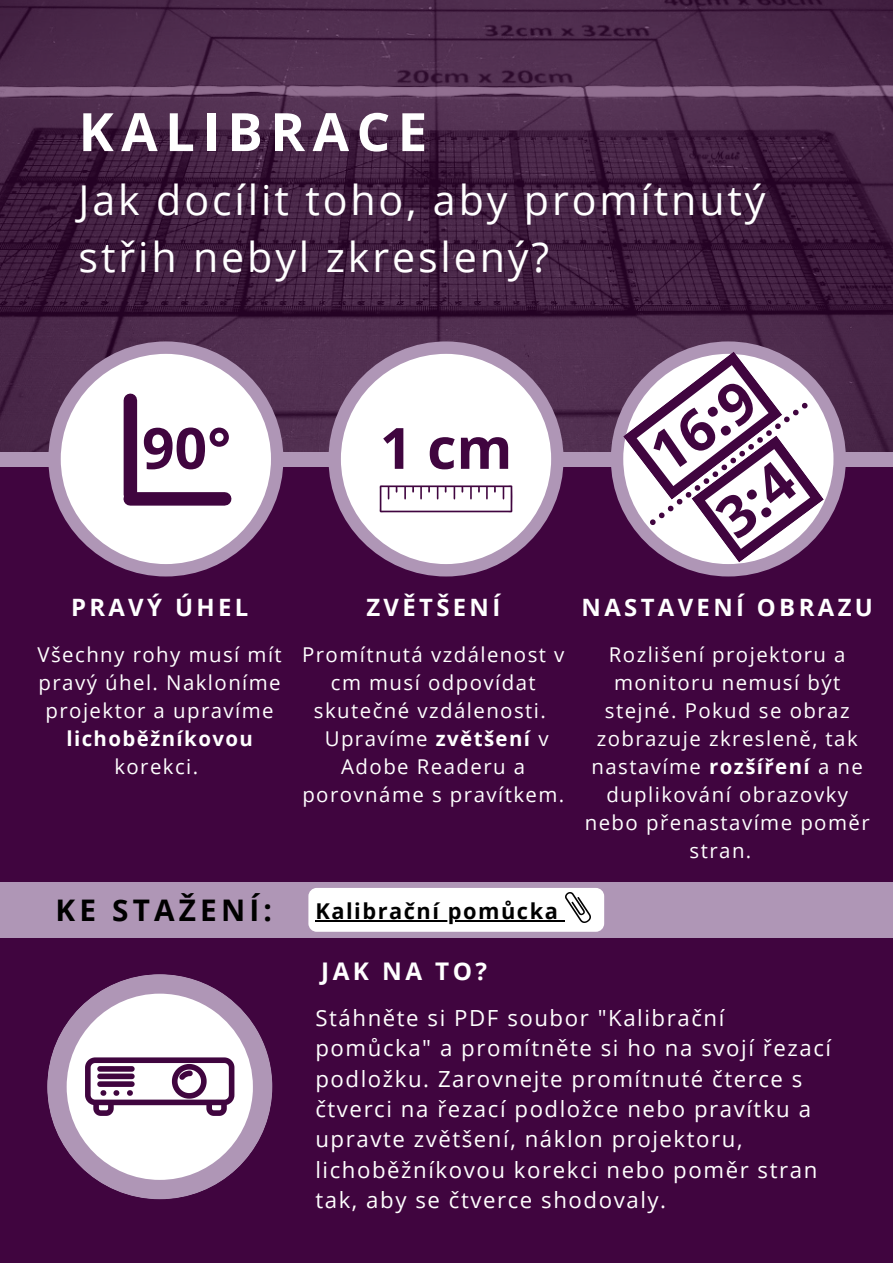
<style>
.page{position:relative;width:893px;height:1264px;background:#fff}
.page>*{position:absolute;margin:0;border:0;box-sizing:border-box;transform-origin:0 0}
.t1{font:700 57px "Open Sans";color:#40053f}
.t2{font:700 52.95px "Open Sans";letter-spacing:.14em;color:#fff}
.t3{font:41.1px/57.3px "Open Sans";letter-spacing:.07em;color:#fff}
.t4{font:700 29.7px "Open Sans";letter-spacing:.14em;color:#000}
.t5{font:700 24.3px "Open Sans";letter-spacing:.14em;color:#fff}
.t6{font:700 23.85px "Open Sans";letter-spacing:.14em;color:#fff}
.t7{font:22.2px/30.3px "Open Sans";letter-spacing:.07em;color:#fff}
.t8{font:700 21.75px "Open Sans";letter-spacing:.07em;color:#000}
.t9{font:20.4px/28px "Open Sans";letter-spacing:.07em;color:#fff;text-align:center}
.t10{font:700 20.4px "Open Sans";letter-spacing:.07em;color:#fff}
.s1{font-weight:700}
</style>
<div class="page">
<div style="left:0;top:0;width:892px;height:1262px;background:#40053f"></div>
<img style="left:0;top:0;width:892px;height:452px">
<div style="left:0;top:452px;width:892px;height:14px;background:#af96b6"></div>
<svg style="left:49px;top:342px;width:234px;height:234px;background:#c7b9c8"></svg>
<svg style="left:329px;top:342px;width:234px;height:234px;background:#c8b9c9"></svg>
<svg style="left:611px;top:342px;width:234px;height:234px"></svg>
<div style="left:0;top:882px;width:892px;height:55px;background:#af96b6"></div>
<svg style="left:47px;top:974px;width:225px;height:225px"></svg>
<svg style="left:66px;top:992px;width:187px;height:188px;background:#d3c6d4"></svg>
<div style="left:124px;top:400px;width:13px;height:95px;background:#40053f"></div>
<div style="left:130px;top:492px;width:95px;height:13px;background:#40053f"></div>
<svg style="left:379px;top:485px;width:133px;height:27px;background:#daceda"></svg>
<div style="left:308px;top:887px;width:296px;height:44px;background:#fff;border-radius:8px"></div>
<img style="left:566px;top:892px;width:24px;height:30px">
<hr style="left:315px;top:920px;width:244px;height:1px;background:#000">
<svg style="left:623px;top:351px;width:200px;height:211px"></svg>
<h2 class="t2" style="left:79px;top:94px;width:350px">KALIBRACE</h2>
<h3 class="t3" style="left:79px;top:170px;width:688px">Jak docílit toho, aby promítnutý střih nebyl zkreslený?</h3>
<h1 class="t1" style="left:142px;top:408px;width:91px">90°</h1>
<h1 class="t1" style="left:380px;top:408px;width:134px">1 cm</h1>
<h1 class="t1" style="left:633px;top:426px;width:115px;rotate:-35deg">16:9</h1>
<p class="t6" style="left:71px;top:591px;width:179px">PRAVÝ ÚHEL</p>
<p class="t9" style="left:38px;top:639px;width:246px">Všechny rohy musí mít pravý úhel. Nakloníme projektor a upravíme</p>
<p class="t10" style="left:66px;top:724px;width:188px">lichoběžníkovou</p>
<p class="t9" style="left:114px;top:752px;width:85px">korekci.</p>
<p class="t6" style="left:366px;top:591px;width:135px">ZVĚTŠENÍ</p>
<p class="t9" style="left:302px;top:639px;width:264px">Promítnutá vzdálenost v cm musí odpovídat skutečné vzdálenosti.<br>Upravíme <span class="s1">zvětšení</span> v<br>Adobe Readeru a porovnáme s pravítkem.</p>
<p class="t6" style="left:581px;top:591px;width:293px">NASTAVENÍ OBRAZU</p>
<p class="t9" style="left:609px;top:639px;width:238px">Rozlišení projektoru a</p>
<p class="t9" style="left:614px;top:667px;width:228px">monitoru nemusí být</p>
<p class="t9" style="left:605px;top:696px;width:246px">stejné. Pokud se obraz</p>
<p class="t9" style="left:596px;top:724px;width:262px">zobrazuje zkresleně, tak</p>
<p class="t9" style="left:591px;top:752px;width:273px">nastavíme <span class="s1">rozšíření</span> a ne</p>
<p class="t9" style="left:606px;top:780px;width:243px">duplikování obrazovky</p>
<p class="t9" style="left:584px;top:808px;width:286px">nebo přenastavíme poměr</p>
<p class="t9" style="left:689px;top:836px;width:63px">stran.</p>
<h3 class="t4" style="left:55px;top:889px;width:218px">KE STAŽENÍ:</h3>
<p class="t8" style="left:315px;top:895px;width:244px">Kalibrační pomůcka</p>
<p class="t5" style="left:321px;top:954px;width:167px">JAK NA TO?</p>
<p class="t7" style="left:315px;top:1002px;width:517px">Stáhněte si PDF soubor "Kalibrační pomůcka" a promítněte si ho na svojí řezací podložku. Zarovnejte promítnuté čterce s čtverci na řezací podložce nebo pravítku a upravte zvětšení, náklon projektoru, lichoběžníkovou korekci nebo poměr stran tak, aby se čtverce shodovaly.</p>
</div>
